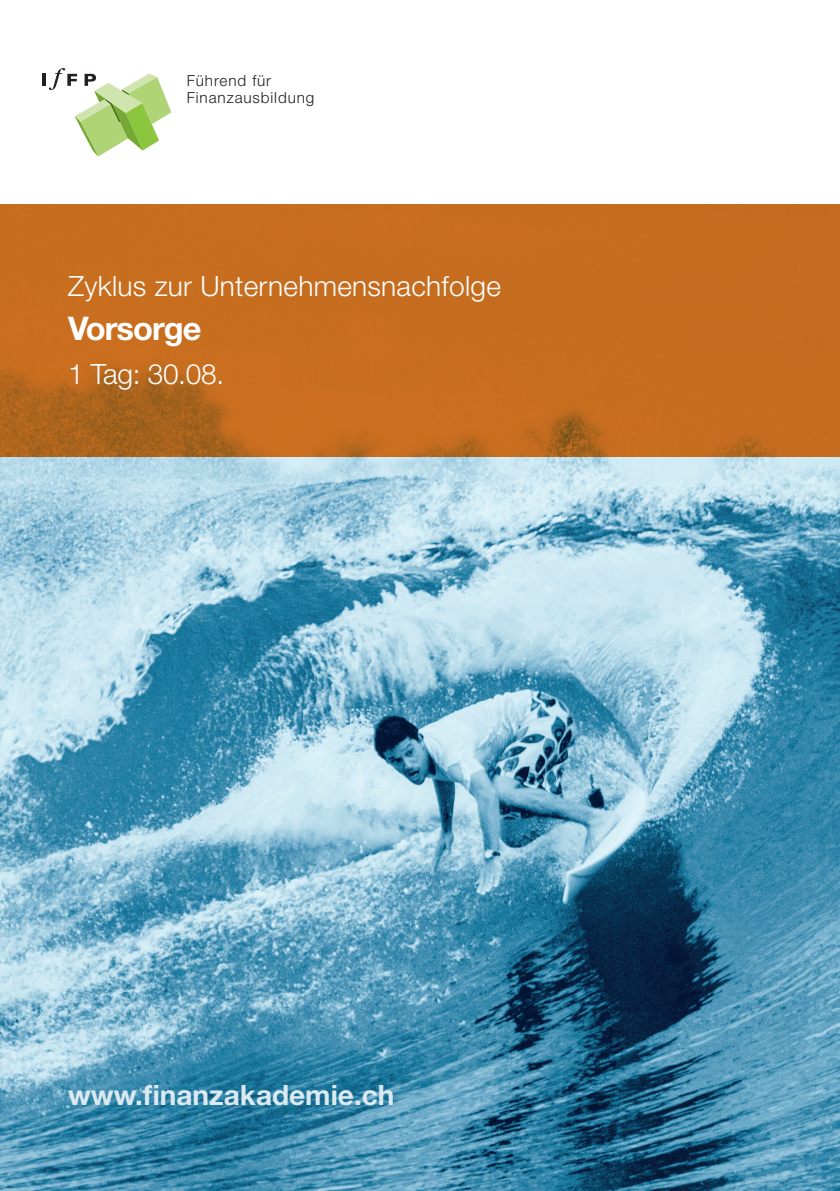
<style>
.page{position:relative;width:840px;height:1191px;background:#fff}
.page>*{position:absolute;margin:0;border:0;box-sizing:border-box;transform-origin:0 0}
.t1{font:700 32.6px "Helvetica Neue LT Pro";letter-spacing:-.03em;color:#fff}
.t2{font:300 28px "Helvetica Neue LT Pro";letter-spacing:.01em;color:#fff}
.Copy{font:700 28px "Helvetica Neue LT Pro";color:#dde9f0}
.t3{font:300 15.4px/17.2px "Helvetica Neue LT Std";letter-spacing:.06em;color:#231f20}
</style>
<div class="page">
<img style="left:0;top:456px;width:839px;height:735px">
<svg style="left:43px;top:68px;width:128px;height:88px"></svg>
<svg style="left:0;top:204px;width:839px;height:252px;background:#c46c1e"></svg>
<p class="t3" style="left:187px;top:71px;width:129px">Führend für<br>Finanzausbildung</p>
<p class="t2" style="left:68px;top:268px;width:434px">Zyklus zur Unternehmensnachfolge</p>
<p class="t1" style="left:68px;top:307px;width:135px">Vorsorge</p>
<p class="t2" style="left:68px;top:356px;width:157px">1 Tag: 30.08.</p>
<p class="Copy" style="left:68px;top:1076px;width:328px">www.finanzakademie.ch</p>
</div>
